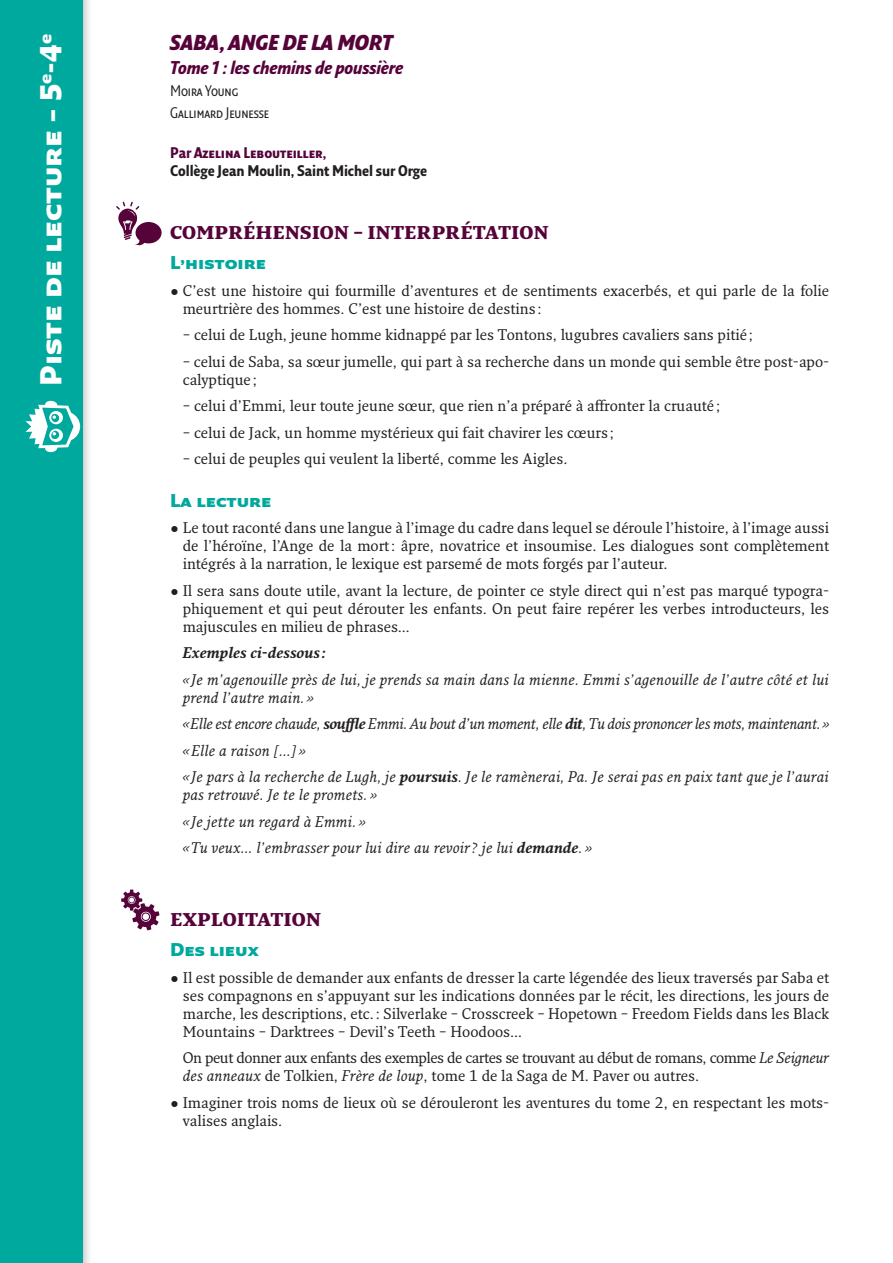
<style>
.page{position:relative;width:893px;height:1263px;background:#fff}
.page>*{position:absolute;margin:0;border:0;box-sizing:border-box;transform-origin:0 0}
.t1{font:900 29.4px "Fresco Sans Std";color:#fff}
.t2{font:italic 900 21px "Fresco Sans Con";color:#56033a}
.t3{font:900 18px "Fresco Std";color:#56033a}
.t4{font:900 18px "Fresco Sans Std";color:#00a99d}
.t5{font:italic 700 18px "Fresco Sans Con";letter-spacing:-.005em;color:#56033a}
.t6{font:15px/18px "Fresco Std";color:#231f20}
.t7{font:italic 15px/26.5px "Fresco Std";color:#231f20}
.t8{font:italic 15px/26.5px "Fresco Std";letter-spacing:-.03em;color:#231f20}
.t9{font:15px/18px "Fresco Std";letter-spacing:-.03em;color:#231f20}
.t10{font:700 15px "Fresco Sans Con";letter-spacing:-.005em;color:#231f20}
.t11{font:15px/22.2px "Fresco Sans Con";letter-spacing:-.005em;color:#231f20}
.t12{font:700 15px "Fresco Sans Con";letter-spacing:-.005em;color:#56033a}
.t13{font:italic 700 15px "Fresco Std";color:#231f20}
.s1{font-weight:700}
.s2{font-style:italic}
</style>
<div class="page">
<div style="left:0;top:0;width:93px;height:1263px;background:#231f20;opacity:.3"></div>
<div style="left:0;top:0;width:83px;height:1263px;background:#00a99d"></div>
<svg style="left:26px;top:401px;width:54px;height:51px"></svg>
<svg style="left:116px;top:202px;width:46px;height:44px"></svg>
<svg style="left:121px;top:889px;width:38px;height:41px"></svg>
<h1 class="t1" style="left:32px;top:386px;width:353px;rotate:-90deg">Piste de lecture – 5<sup>e</sup>-4<sup>e</sup></h1>
<h2 class="t2" style="left:170px;top:29px;width:225px">SABA, ANGE DE LA MORT</h2>
<p class="t5" style="left:170px;top:56px;width:235px">Tome 1: les chemins de poussière</p>
<p class="t11" style="left:170px;top:79px;width:101px">Moira Young<br>Gallimard Jeunesse</p>
<p class="t12" style="left:170px;top:143px;width:158px">Par Azelina Lebouteiller,</p>
<p class="t10" style="left:170px;top:161px;width:259px">Collège Jean Moulin, Saint Michel sur Orge</p>
<p class="t3" style="left:170px;top:221px;width:380px">COMPRÉHENSION – INTERPRÉTATION</p>
<p class="t4" style="left:170px;top:251px;width:97px">L’histoire</p>
<p class="t6" style="left:183px;top:281px;width:648px;text-indent:-13px">• C’est une histoire qui fourmille d’aventures et de sentiments exacerbés, et qui parle de la folie meurtrière des hommes. C’est une histoire de destins :</p>
<p class="t6" style="left:183px;top:325px;width:572px">– celui de Lugh, jeune homme kidnappé par les Tontons, lugubres cavaliers sans pitié ;</p>
<p class="t6" style="left:183px;top:352px;width:648px">– celui de Saba, sa sœur jumelle, qui part à sa recherche dans un monde qui semble être post-apo&shy;calyptique ;</p>
<p class="t6" style="left:183px;top:396px;width:539px">– celui d’Emmi, leur toute jeune sœur, que rien n’a préparé à affronter la cruauté ;</p>
<p class="t6" style="left:183px;top:423px;width:433px">– celui de Jack, un homme mystérieux qui fait chavirer les cœurs ;</p>
<p class="t6" style="left:183px;top:449px;width:386px">– celui de peuples qui veulent la liberté, comme les Aigles.</p>
<p class="t4" style="left:170px;top:489px;width:103px">La lecture</p>
<p class="t6" style="left:183px;top:519px;width:648px;text-align:justify;text-indent:-13px">• Le tout raconté dans une langue à l’image du cadre dans lequel se déroule l’histoire, à l’image aussi de l’héroïne, l’Ange de la mort: âpre, novatrice et insoumise. Les dialogues sont complètement intégrés à la narration, le lexique est parsemé de mots forgés par l’auteur.</p>
<p class="t6" style="left:183px;top:581px;width:648px;text-align:justify;text-indent:-13px">• Il sera sans doute utile, avant la lecture, de pointer ce style direct qui n’est pas marqué typogra&shy;phiquement et qui peut dérouter les enfants. On peut faire repérer les verbes introducteurs, les majuscules en milieu de phrases…</p>
<p class="t13" style="left:183px;top:644px;width:145px">Exemples ci-dessous :</p>
<p class="t7" style="left:183px;top:670px;width:648px;line-height:18px">« Je m’agenouille près de lui, je prends sa main dans la mienne. Emmi s’agenouille de l’autre côté et lui prend l’autre main. »</p>
<p class="t8" style="left:183px;top:710px;width:648px">«Elle est encore chaude, <span class="s1">souffle</span> Emmi. Au bout d’un moment, elle <span class="s1">dit</span>, Tu dois prononcer les mots, maintenant.» «Elle a raison […] »<br>« Je pars à la recherche de Lugh, je <span class="s1">poursuis</span>. Je le ramènerai, Pa. Je serai pas en paix tant que je l’aurai</p>
<p class="t7" style="left:183px;top:781px;width:410px">pas retrouvé. Je te le promets. »<br>« Je jette un regard à Emmi. »<br>«Tu veux… l’embrasser pour lui dire au revoir ? je lui <span class="s1">demande</span>. »</p>
<p class="t3" style="left:170px;top:908px;width:153px">EXPLOITATION</p>
<p class="t4" style="left:170px;top:938px;width:90px">Des lieux</p>
<p class="t6" style="left:183px;top:968px;width:648px;text-align:justify;text-indent:-13px">• Il est possible de demander aux enfants de dresser la carte légendée des lieux traversés par Saba et ses compagnons en s’appuyant sur les indications données par le récit, les directions, les jours de marche, les descriptions, etc.: Silverlake – Crosscreek – Hopetown – Freedom Fields dans les Black Mountains – Darktrees – Devil’s Teeth – Hoodoos…</p>
<p class="t9" style="left:183px;top:1048px;width:648px">On peut donner aux enfants des exemples de cartes se trouvant au début de romans, comme <span class="s2">Le Seigneur des anneaux</span> de Tolkien, <span class="s2">Frère de loup</span>, tome 1 de la Saga de M. Paver ou autres.</p>
<p class="t6" style="left:183px;top:1093px;width:648px;text-indent:-13px">• Imaginer trois noms de lieux où se dérouleront les aventures du tome 2, en respectant les mots&shy;valises anglais.</p>
</div>
